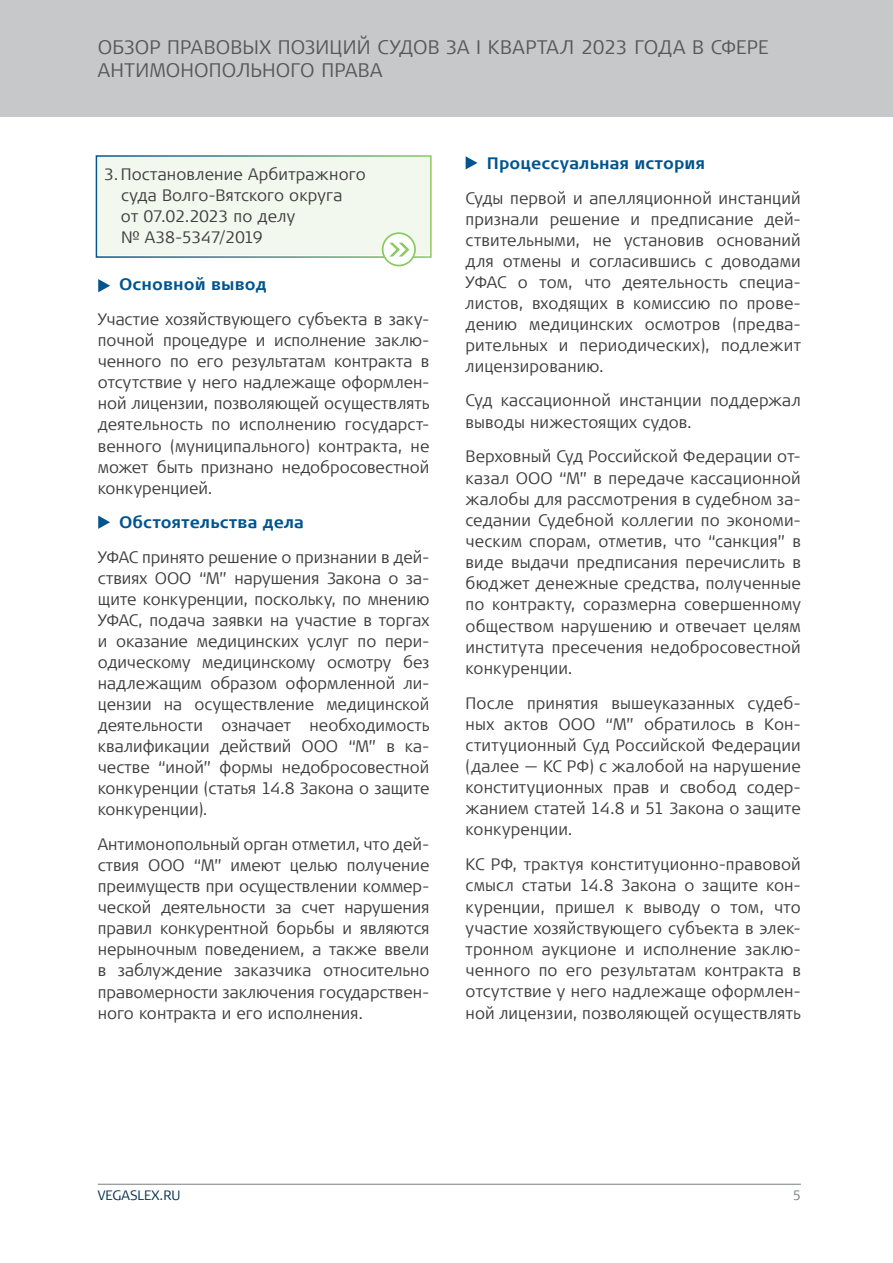
<style>
.page{position:relative;width:893px;height:1263px;background:#fff}
.page>*{position:absolute;margin:0;border:0;box-sizing:border-box;transform-origin:0 0}
.t1{font:300 19.5px/23.4px "Signa Offc Pro";letter-spacing:.01em;color:#57585a}
.t2{font:300 16.5px/21.1px "Signa Offc Pro";letter-spacing:.005em;color:#3e3e3f;text-align:justify}
.t3{font:700 16.5px "Signa Offc Pro";letter-spacing:.01em;color:#01548f}
.t4{font:300 13.5px "Signa Offc Pro";color:#032d49}
.t5{font:300 13.5px "Signa Offc Pro";color:#7a7c7f}
</style>
<div class="page">
<div style="left:0;top:0;width:893px;height:117px;background:#c7c8ca"></div>
<hr style="left:98px;top:1184px;width:703px;height:1px;background:#797d7f">
<div style="left:98px;top:157px;width:331px;height:98px;background:#f2f8ed"></div>
<div style="left:96px;top:155px;width:336px;height:103px;border:2px solid #fff"></div>
<svg style="left:98px;top:279px;width:12px;height:13px"></svg>
<svg style="left:98px;top:516px;width:12px;height:13px"></svg>
<svg style="left:466px;top:156px;width:11px;height:13px"></svg>
<svg style="left:382px;top:232px;width:34px;height:34px"></svg>
<p class="t1" style="left:98px;top:34px;width:672px">ОБЗОР ПРАВОВЫХ ПОЗИЦИЙ СУДОВ ЗА I КВАРТАЛ 2023 ГОДА В СФЕРЕ<br>АНТИМОНОПОЛЬНОГО ПРАВА</p>
<p class="t2" style="left:121px;top:163px;width:246px;text-align:left;text-indent:-17px">3.Постановление Арбитражного суда Волго-Вятского округа<br>от 07.02.2023 по делу<br>№ А38-5347/2019</p>
<p class="t3" style="left:119px;top:273px;width:149px">Основной вывод</p>
<p class="t2" style="left:98px;top:307px;width:333px">Участие хозяйствующего субъекта в заку&shy;почной процедуре и исполнение заклю&shy;ченного по его результатам контракта в отсутствие у него надлежаще оформлен&shy;ной лицензии, позволяющей осуществлять деятельность по исполнению государст&shy;венного (муниципального) контракта, не может быть признано недобросовестной конкуренцией.</p>
<p class="t3" style="left:119px;top:511px;width:187px">Обстоятельства дела</p>
<p class="t2" style="left:98px;top:546px;width:333px">УФАС принято решение о признании в дей&shy;ствиях ООО “М” нарушения Закона о за&shy;щите конкуренции, поскольку, по мнению УФАС, подача заявки на участие в торгах и оказание медицинских услуг по пери&shy;одическому медицинскому осмотру без надлежащим образом оформленной ли&shy;цензии на осуществление медицинской деятельности означает необходимость квалификации действий ООО “М” в ка&shy;честве “иной” формы недобросовестной конкуренции (статья 14.8 Закона о защите конкуренции).</p>
<p class="t2" style="left:98px;top:832px;width:333px">Антимонопольный орган отметил, что дей&shy;ствия ООО “М” имеют целью получение преимуществ при осуществлении коммер&shy;ческой деятельности за счет нарушения правил конкурентной борьбы и являются нерыночным поведением, а также ввели в заблуждение заказчика относительно правомерности заключения государствен&shy;ного контракта и его исполнения.</p>
<p class="t3" style="left:487px;top:152px;width:220px">Процессуальная история</p>
<p class="t2" style="left:466px;top:187px;width:337px">Суды первой и апелляционной инстанций признали решение и предписание дей&shy;ствительными, не установив оснований для отмены и согласившись с доводами УФАС о том, что деятельность специа&shy;листов, входящих в комиссию по прове&shy;дению медицинских осмотров (предва&shy;рительных и периодических), подлежит лицензированию.</p>
<p class="t2" style="left:466px;top:389px;width:337px">Суд кассационной инстанции поддержал выводы нижестоящих судов.</p>
<p class="t2" style="left:466px;top:445px;width:337px">Верховный Суд Российской Федерации от&shy;казал ООО “М” в передаче кассационной жалобы для рассмотрения в судебном за&shy;седании Судебной коллегии по экономи&shy;ческим спорам, отметив, что “санкция” в виде выдачи предписания перечислить в бюджет денежные средства, полученные по контракту, соразмерна совершенному обществом нарушению и отвечает целям института пресечения недобросовестной конкуренции.</p>
<p class="t2" style="left:466px;top:691px;width:337px">После принятия вышеуказанных судеб&shy;ных актов ООО “М” обратилось в Кон&shy;ституционный Суд Российской Федерации (далее — КС РФ) с жалобой на нарушение конституционных прав и свобод содер&shy;жанием статей 14.8 и 51 Закона о защите конкуренции.</p>
<p class="t2" style="left:466px;top:853px;width:337px">КС РФ, трактуя конституционно-правовой смысл статьи 14.8 Закона о защите кон&shy;куренции, пришел к выводу о том, что участие хозяйствующего субъекта в элек&shy;тронном аукционе и исполнение заклю&shy;ченного по его результатам контракта в отсутствие у него надлежаще оформлен&shy;ной лицензии, позволяющей осуществлять</p>
<p class="t4" style="left:98px;top:1186px;width:84px">VEGASLEX.RU</p>
<p class="t5" style="left:793px;top:1185px;width:10px">5</p>
</div>
